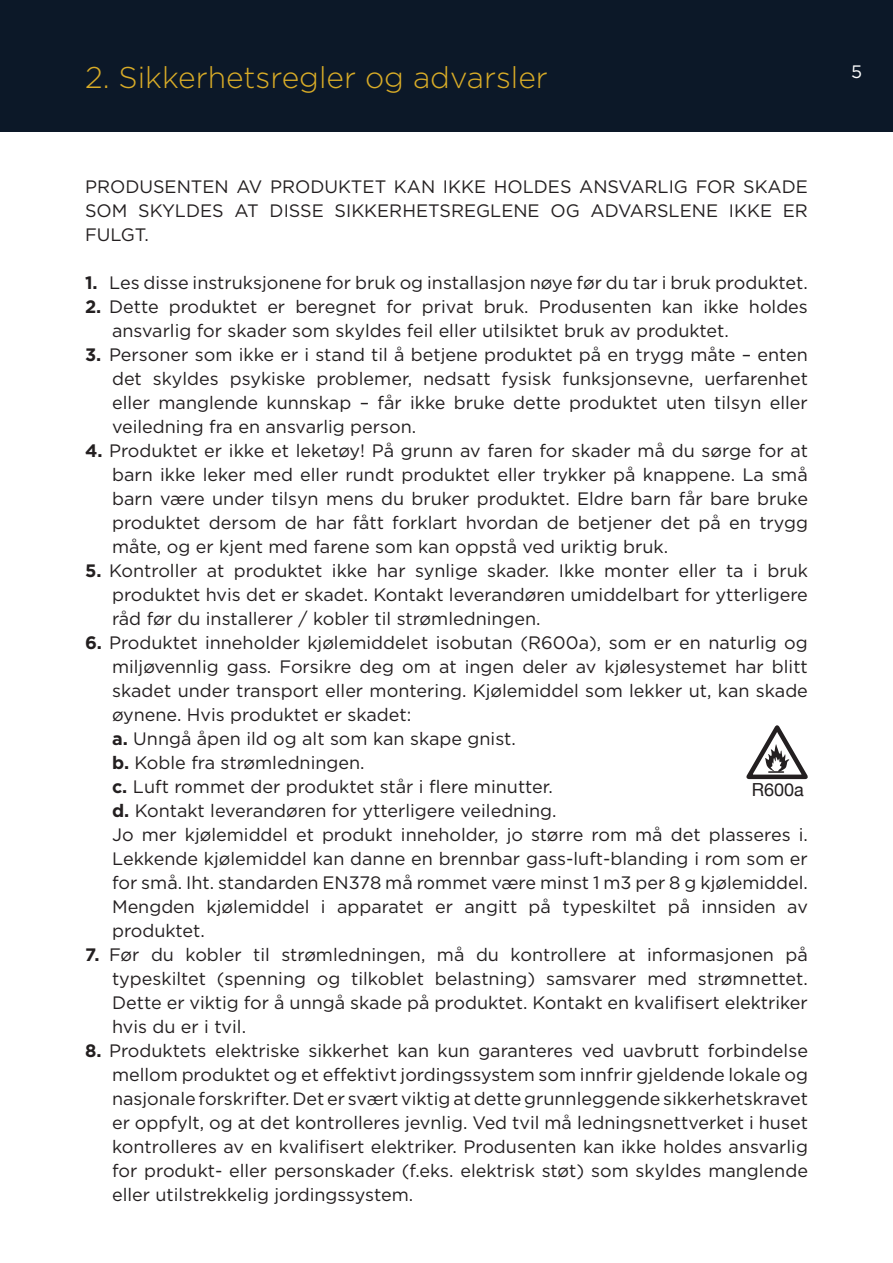
<style>
.page{position:relative;width:893px;height:1263px;background:#fff}
.page>*{position:absolute;margin:0;border:0;box-sizing:border-box;transform-origin:0 0}
.Sidetittel{font:300 30px "Gotham";color:#d9ac27}
.Brødtekst{font:18px/24px "Gotham";color:#231f20;text-align:justify}
.Punktliste{font:18px/24px "Gotham";color:#231f20;text-align:justify}
.t1{font:18px "Helvetica Neue";color:#231f20}
.t2{font:18px "Gotham";color:#fff}
.s1{font-weight:700}
</style>
<div class="page">
<div style="left:0;top:0;width:893px;height:132px;background:#0c1828"></div>
<svg style="left:746px;top:725px;width:62px;height:55px"></svg>
<p class="Sidetittel" style="left:85px;top:58px;width:464px">2. Sikkerhetsregler og advarsler</p>
<p class="Punktliste" style="left:85px;top:174px;width:724px">PRODUSENTEN AV PRODUKTET KAN IKKE HOLDES ANSVARLIG FOR SKADE SOM SKYLDES AT DISSE SIKKERHETSREGLENE OG ADVARSLENE IKKE ER FULGT.</p>
<p class="Brødtekst" style="left:85px;top:270px;width:724px"><span class="s1">1.</span> Les disse instruksjonene for bruk og installasjon nøye før du tar i bruk produktet.</p>
<p class="Brødtekst" style="left:112px;top:294px;width:697px;text-indent:-27px"><span class="s1">2.</span> Dette produktet er beregnet for privat bruk. Produsenten kan ikke holdes ansvarlig for skader som skyldes feil eller utilsiktet bruk av produktet.</p>
<p class="Brødtekst" style="left:112px;top:342px;width:697px;text-indent:-27px"><span class="s1">3.</span> Personer som ikke er i stand til å betjene produktet på en trygg måte – enten det skyldes psykiske problemer, nedsatt fysisk funksjonsevne, uerfarenhet eller manglende kunnskap – får ikke bruke dette produktet uten tilsyn eller veiledning fra en ansvarlig person.</p>
<p class="Brødtekst" style="left:112px;top:438px;width:697px;text-indent:-27px"><span class="s1">4.</span> Produktet er ikke et leketøy! På grunn av faren for skader må du sørge for at barn ikke leker med eller rundt produktet eller trykker på knappene. La små barn være under tilsyn mens du bruker produktet. Eldre barn får bare bruke produktet dersom de har fått forklart hvordan de betjener det på en trygg måte, og er kjent med farene som kan oppstå ved uriktig bruk.</p>
<p class="Brødtekst" style="left:112px;top:558px;width:697px;text-indent:-27px"><span class="s1">5.</span> Kontroller at produktet ikke har synlige skader. Ikke monter eller ta i bruk produktet hvis det er skadet. Kontakt leverandøren umiddelbart for ytterligere råd før du installerer / kobler til strømledningen.</p>
<p class="Brødtekst" style="left:112px;top:630px;width:697px;text-indent:-27px"><span class="s1">6.</span> Produktet inneholder kjølemiddelet isobutan (R600a), som er en naturlig og miljøvennlig gass. Forsikre deg om at ingen deler av kjølesystemet har blitt skadet under transport eller montering. Kjølemiddel som lekker ut, kan skade øynene. Hvis produktet er skadet:</p>
<p class="Brødtekst" style="left:112px;top:726px;width:405px"><span class="s1">a.</span> Unngå åpen ild og alt som kan skape gnist.</p>
<p class="Brødtekst" style="left:112px;top:750px;width:254px"><span class="s1">b.</span> Koble fra strømledningen.</p>
<p class="Brødtekst" style="left:112px;top:774px;width:442px"><span class="s1">c.</span> Luft rommet der produktet står i flere minutter.</p>
<p class="Brødtekst" style="left:112px;top:798px;width:446px"><span class="s1">d.</span> Kontakt leverandøren for ytterligere veiledning.</p>
<p class="Brødtekst" style="left:112px;top:822px;width:697px">Jo mer kjølemiddel et produkt inneholder, jo større rom må det plasseres i.<br>Lekkende kjølemiddel kan danne en brennbar gass-luft-blanding i rom som er for små. Iht. standarden EN378 må rommet være minst 1 m3 per 8 g kjølemiddel.<br>Mengden kjølemiddel i apparatet er angitt på typeskiltet på innsiden av produktet.</p>
<p class="Brødtekst" style="left:112px;top:942px;width:697px;text-indent:-27px"><span class="s1">7.</span> Før du kobler til strømledningen, må du kontrollere at informasjonen på typeskiltet (spenning og tilkoblet belastning) samsvarer med strømnettet.<br>Dette er viktig for å unngå skade på produktet. Kontakt en kvalifisert elektriker hvis du er i tvil.</p>
<p class="Brødtekst" style="left:112px;top:1038px;width:697px;text-indent:-27px"><span class="s1">8.</span> Produktets elektriske sikkerhet kan kun garanteres ved uavbrutt forbindelse mellom produktet og et effektivt jordingssystem som innfrir gjeldende lokale og nasjonale forskrifter. Det er svært viktig at dette grunnleggende sikkerhetskravet er oppfylt, og at det kontrolleres jevnlig. Ved tvil må ledningsnettverket i huset kontrolleres av en kvalifisert elektriker. Produsenten kan ikke holdes ansvarlig for produkt- eller personskader (f.eks. elektrisk støt) som skyldes manglende eller utilstrekkelig jordingssystem.</p>
<p class="t1" style="left:752px;top:777px;width:54px">R600a</p>
<p class="t2" style="left:851px;top:60px;width:13px">5</p>
</div>
